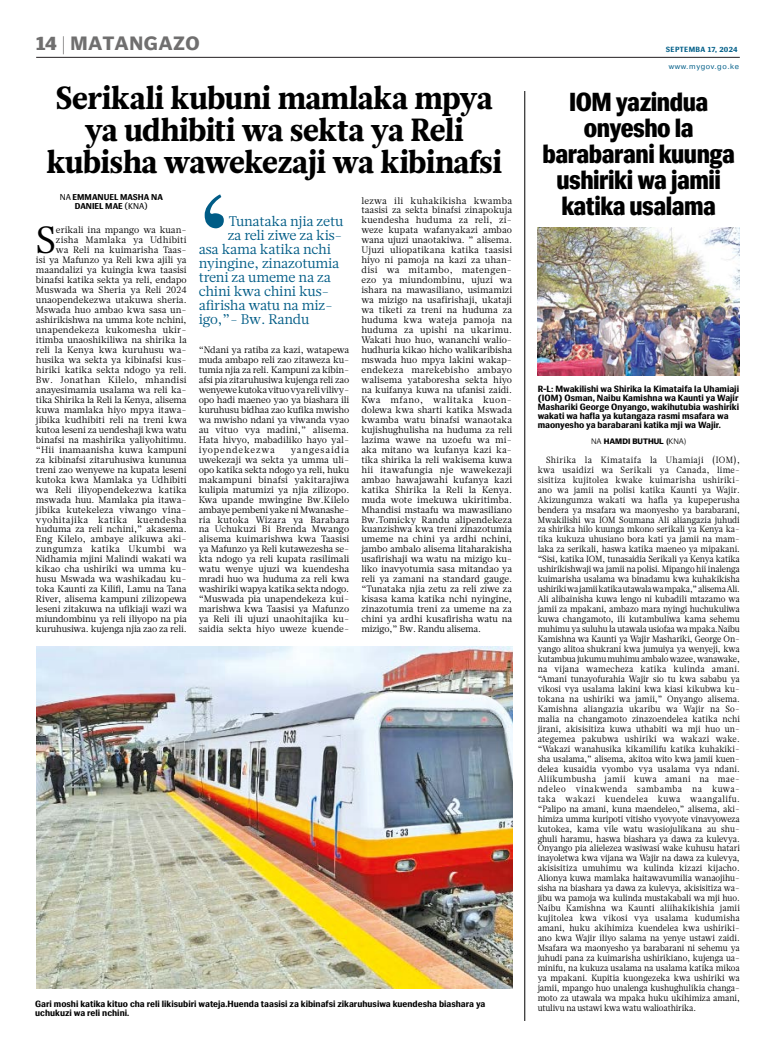
<style>
.page{position:relative;width:776px;height:1055px;background:#fff}
.page>*{position:absolute;margin:0;border:0;box-sizing:border-box;transform-origin:0 0}
.Paragraph_1_copy{font:37.7px "Glosa Text";color:#000}
.Main_headline{font:900 32px/32px "Glosa Text";letter-spacing:-.005em;color:#000;text-align:center;scale:.95 1}
.EA_lead_headline{font:800 26px/26px "Siri";letter-spacing:-.02em;color:#000;text-align:center;scale:.89 1}
.t1{font:700 19.5px "Olisipone";letter-spacing:.025em;color:#706f6f}
.EA_quote_yellow{font:14px "Glosa Text";letter-spacing:-.01em;color:#005c86}
.Paragraph_1_copy-2{font:9.2px/10px "Glosa Text";color:#000;text-align:justify}
.EA_bodytext{font:9px/10px "Glosa Text";letter-spacing:-.01em;color:#000;text-align:justify;scale:.93 1}
.EA_subhead{font:700 9px/9px "Siri";color:#000}
.NEW_Byline{font:700 8.5px "Siri";color:#000}
.EA_byline_credit{font:700 8px "Olisipone";color:#000}
.t2{font:700 7.5px "Siri";letter-spacing:.05em;color:#046089}
.t3{font:7.5px "Pragmatica";letter-spacing:.08em;color:#046089}
.s1{font-family:"Siri";font-weight:800}
.s2{font-family:"Times New Roman";font-weight:400}
.s3{font-weight:400}
.s4{font-weight:300}
</style>
<div class="page">
<hr style="left:36px;top:57px;width:703px;height:1px;background:#231f20">
<img style="left:537px;top:227px;width:202px;height:149px">
<svg style="left:204px;top:194px;width:20px;height:34px"></svg>
<hr style="left:524px;top:91px;width:1px;height:929px;background:#000">
<img style="left:36px;top:647px;width:476px;height:341px">
<h3 class="t1" style="left:36px;top:31px;width:165px"><span class="s1">14</span> <span class="s2">|</span> MATANGAZO</h3>
<p class="t2" style="left:665px;top:45px;width:73px">SEPTEMBA 17, 2024</p>
<p class="t3" style="left:668px;top:61px;width:72px">www.mygov.go.ke</p>
<p class="Main_headline" style="left:56px;top:82px;width:460px">Serikali kubuni mamlaka mpya</p>
<p class="Main_headline" style="left:46px;top:114px;width:480px">ya udhibiti wa sekta ya Reli kubisha wawekezaji wa kibinafsi</p>
<p class="EA_quote_yellow" style="left:229px;top:212px;width:116px">Tunataka njia zetu</p>
<p class="EA_quote_yellow" style="left:228px;top:226px;width:116px">za reli ziwe za kis-</p>
<p class="EA_quote_yellow" style="left:199px;top:240px;width:134px">asa kama katika nchi</p>
<p class="EA_quote_yellow" style="left:199px;top:254px;width:142px">nyingine, zinazotumia</p>
<p class="EA_quote_yellow" style="left:199px;top:268px;width:134px">treni za umeme na za</p>
<p class="EA_quote_yellow" style="left:199px;top:282px;width:132px">chini kwa chini kus-</p>
<p class="EA_quote_yellow" style="left:199px;top:296px;width:136px">afirisha watu na miz-</p>
<p class="EA_quote_yellow" style="left:199px;top:310px;width:112px">igo,”- Bw. Randu</p>
<p class="NEW_Byline" style="left:60px;top:192px;width:105px"><span class="s3">NA</span> EMMANUEL MASHA NA</p>
<p class="NEW_Byline" style="left:75px;top:201px;width:74px">DANIEL MAE <span class="s3">(KNA)</span></p>
<p class="Paragraph_1_copy-2" style="left:361px;top:195px;width:152px">lezwa ili kuhakikisha kwamba taasisi za sekta binafsi zinapokuja kuendesha huduma za reli, zi&shy;weze kupata wafanyakazi ambao wana ujuzi unaotakiwa. ” alisema.<br>Ujuzi uliopatikana katika taasisi hiyo ni pamoja na kazi za uhan&shy;disi wa mitambo, matengen&shy;ezo ya miundombinu, ujuzi wa ishara na mawasiliano, usimamizi wa mizigo na usafirishaji, ukataji wa tiketi za treni na huduma za huduma kwa wateja pamoja na huduma za upishi na ukarimu.<br>Wakati huo huo, wananchi walio&shy;hudhuria kikao hicho walikaribisha mswada huo mpya lakini wakap&shy;endekeza marekebisho ambayo walisema yataboresha sekta hiyo na kuifanya kuwa na ufanisi zaidi.<br>Kwa mfano, walitaka kuon&shy;dolewa kwa sharti katika Mswada kwamba watu binafsi wanaotaka kujishughulisha na huduma za reli lazima wawe na uzoefu wa mi&shy;aka mitano wa kufanya kazi ka&shy;tika shirika la reli wakisema kuwa hii itawafungia nje wawekezaji ambao hawajawahi kufanya kazi katika Shirika la Reli la Kenya. muda wote imekuwa ukiritimba.<br>Mhandisi mstaafu wa mawasiliano Bw.Tomicky Randu alipendekeza kuanzishwa kwa treni zinazotumia umeme na chini ya ardhi nchini, jambo ambalo alisema litaharakisha usafirishaji wa watu na mizigo ku&shy;liko inavyotumia sasa mitandao ya reli ya zamani na standard gauge. “Tunataka njia zetu za reli ziwe za kisasa kama katika nchi nyingine, zinazotumia treni za umeme na za chini ya ardhi kusafirisha watu na mizigo,” Bw. Randu alisema.</p>
<p class="Paragraph_1_copy" style="left:36px;top:215px;width:22px">S</p>
<p class="Paragraph_1_copy-2" style="left:36px;top:225px;width:152px;text-align:right">erikali ina mpango wa kuan&shy;zisha Mamlaka ya Udhibiti<br>wa Reli na kuimarisha Taas-<br>isi ya Mafunzo ya Reli kwa ajili ya maandalizi ya kuingia kwa taasisi binafsi katika sekta ya reli, endapo<br>Muswada wa Sheria ya Reli 2024 unaopendekezwa utakuwa sheria.<br>Mswada huo ambao kwa sasa un&shy;ashirikishwa na umma kote nchini, unapendekeza kukomesha ukir&shy;itimba unaoshikiliwa na shirika la reli la Kenya kwa kuruhusu wa&shy;husika wa sekta ya kibinafsi kus&shy;hiriki katika sekta ndogo ya reli.<br>Bw. Jonathan Kilelo, mhandisi anayesimamia usalama wa reli ka&shy;tika Shirika la Reli la Kenya, alisema kuwa mamlaka hiyo mpya itawa&shy;jibika kudhibiti reli na treni kwa kutoa leseni za uendeshaji kwa watu binafsi na mashirika yaliyohitimu. “Hii inamaanisha kuwa kampuni za kibinafsi zitaruhusiwa kununua treni zao wenyewe na kupata leseni kutoka kwa Mamlaka ya Udhibiti wa Reli iliyopendekezwa katika mswada huu. Mamlaka pia itawa&shy;jibika kutekeleza viwango vina&shy;vyohitajika katika kuendesha huduma za reli nchini,” akasema.<br>Eng Kilelo, ambaye alikuwa aki&shy;zungumza katika Ukumbi wa<br>Nidhamia mjini Malindi wakati wa kikao cha ushiriki wa umma ku&shy;husu Mswada wa washikadau ku&shy;toka Kaunti za Kilifi, Lamu na Tana<br>River, alisema kampuni zilizopewa leseni zitakuwa na ufikiaji wazi wa miundombinu ya reli iliyopo na pia kuruhusiwa. kujenga njia zao za reli.</p>
<p class="Paragraph_1_copy-2" style="left:199px;top:345px;width:152px">“Ndani ya ratiba za kazi, watapewa muda ambapo reli zao zitaweza ku&shy;tumia njia za reli. Kampuni za kibin&shy;afsi pia zitaruhusiwa kujenga reli zao wenyewe kutoka vituo vya reli vilivy&shy;opo hadi maeneo yao ya biashara ili kuruhusu bidhaa zao kufika mwisho wa mwisho ndani ya viwanda vyao au vituo vya madini,” alisema.<br>Hata hivyo, mabadiliko hayo yal&shy;iyopendekezwa</p>
<p class="Paragraph_1_copy-2" style="left:199px;top:444px;width:152px;text-indent:92px">yangesaidia uwekezaji wa sekta ya umma uli&shy;opo katika sekta ndogo ya reli, huku makampuni binafsi yakitarajiwa kulipia matumizi ya njia zilizopo.<br>Kwa upande mwingine Bw.Kilelo ambaye pembeni yake ni Mwanashe&shy;ria kutoka Wizara ya Barabara na Uchukuzi Bi Brenda Mwango alisema kuimarishwa kwa Taasisi ya Mafunzo ya Reli kutawezesha se&shy;kta ndogo ya reli kupata rasilimali watu wenye ujuzi wa kuendesha mradi huo wa huduma za reli kwa washiriki wapya katika sekta ndogo. “Muswada pia unapendekeza kui&shy;marishwa kwa Taasisi ya Mafunzo ya Reli ili ujuzi unaohitajika ku&shy;saidia sekta hiyo uweze kuende-</p>
<p class="EA_subhead" style="left:35px;top:999px;width:451px">Gari moshi katika kituo cha reli likisubiri wateja.Huenda taasisi za kibinafsi zikaruhusiwa kuendesha biashara ya uchukuzi wa reli nchini.</p>
<p class="EA_lead_headline" style="left:542px;top:89px;width:218px">IOM yazindua onyesho la barabarani kuunga ushiriki wa jamii katika usalama</p>
<p class="EA_subhead" style="left:537px;top:384px;width:203px">R-L: Mwakilishi wa Shirika la Kimataifa la Uhamiaji (IOM) Osman, Naibu Kamishna wa Kaunti ya Wajir Mashariki George Onyango, wakihutubia washiriki wakati wa hafla ya kutangaza rasmi msafara wa maonyesho ya barabarani katika mji wa Wajir.</p>
<p class="EA_byline_credit" style="left:591px;top:436px;width:97px"><span class="s4">NA</span> HAMDI BUTHUL (<span class="s4">KNA)</span></p>
<p class="EA_bodytext" style="left:537px;top:454px;width:219px;text-indent:8px">Shirika la Kimataifa la Uhamiaji (IOM), kwa usaidizi wa Serikali ya Canada, lime&shy;sisitiza kujitolea kwake kuimarisha ushiriki&shy;ano wa jamii na polisi katika Kaunti ya Wajir.<br>Akizungumza wakati wa hafla ya kupeperusha bendera ya msafara wa maonyesho ya barabarani, Mwakilishi wa IOM Soumana Ali aliangazia juhudi za shirika hilo kuunga mkono serikali ya Kenya ka&shy;tika kukuza uhusiano bora kati ya jamii na mam&shy;laka za serikali, haswa katika maeneo ya mipakani. “Sisi, katika IOM, tunasaidia Serikali ya Kenya katika ushirikishwaji wa jamii na polisi. Mipango hii inalenga kuimarisha usalama wa binadamu kwa kuhakikisha ushiriki wa jamii katika utawala wa mpaka,” alisema Ali.<br>Ali alibainisha kuwa lengo ni kubadili mtazamo wa jamii za mpakani, ambazo mara nyingi huchukuliwa kuwa changamoto, ili kutambuliwa kama sehemu muhimu ya suluhu la utawala usiofaa wa mpaka.Naibu Kamishna wa Kaunti ya Wajir Mashariki, George On&shy;yango alitoa shukrani kwa jumuiya ya wenyeji, kwa kutambua jukumu muhimu ambalo wazee, wanawake, na vijana wamecheza katika kulinda amani. “Amani tunayofurahia Wajir sio tu kwa sababu ya vikosi vya usalama lakini kwa kiasi kikubwa ku&shy;tokana na ushiriki wa jamii,” Onyango alisema.<br>Kamishna aliangazia ukaribu wa Wajir na So&shy;malia na changamoto zinazoendelea katika nchi jirani, akisisitiza kuwa uthabiti wa mji huo un&shy;ategemea pakubwa ushiriki wa wakazi wake. “Wakazi wanahusika kikamilifu katika kuhakiki&shy;sha usalama,” alisema, akitoa wito kwa jamii kuen&shy;delea kusaidia vyombo vya usalama vya ndani.<br>Aliikumbusha jamii kuwa amani na mae&shy;ndeleo vinakwenda sambamba na kuwa&shy;taka wakazi kuendelea kuwa waangalifu. “Palipo na amani, kuna maendeleo,” alisema, aki&shy;himiza umma kuripoti vitisho vyovyote vinavyoweza kutokea, kama vile watu wasiojulikana au shu&shy;ghuli haramu, haswa biashara ya dawa za kulevya.<br>Onyango pia alielezea wasiwasi wake kuhusu hatari inayoletwa kwa vijana wa Wajir na dawa za kulevya, akisisitiza umuhimu wa kulinda kizazi kijacho.<br>Alionya kuwa mamlaka haitawavumilia wanaojihu&shy;sisha na biashara ya dawa za kulevya, akisisitiza wa&shy;jibu wa pamoja wa kulinda mustakabali wa mji huo.<br>Naibu Kamishna wa Kaunti aliihakikishia jamii kujitolea kwa vikosi vya usalama kudumisha amani, huku akihimiza kuendelea kwa ushiriki&shy;ano kwa Wajir iliyo salama na yenye ustawi zaidi.<br>Msafara wa maonyesho ya barabarani ni sehemu ya juhudi pana za kuimarisha ushirikiano, kujenga ua&shy;minifu, na kukuza usalama na usalama katika mikoa ya mpakani. Kupitia kuongezeka kwa ushiriki wa jamii, mpango huo unalenga kushughulikia changa&shy;moto za utawala wa mpaka huku ukihimiza amani, utulivu na ustawi kwa watu walioathirika.</p>
</div>
